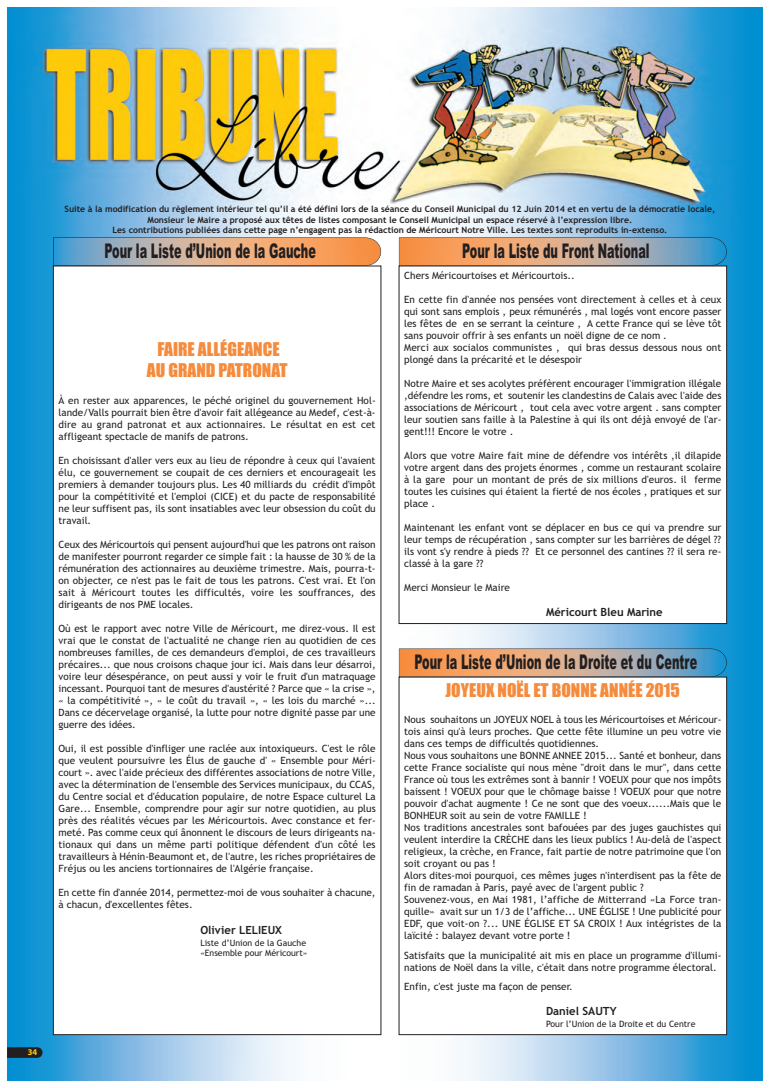
<style>
.page{position:relative;width:780px;height:1088px;background:#fff}
.page>*{position:absolute;margin:0;border:0;box-sizing:border-box;transform-origin:0 0}
.t1{font:900 20.25px "Arial";color:#231f20;scale:.56 1}
.t2{font:17.5px/21px "Impact";color:#f58b3c;text-align:center}
.t3{font:700 11.25px "Trebuchet MS";color:#231f20}
.t4{font:10px/12px "Trebuchet MS";color:#231f20;text-align:justify}
.t5{font:700 8.75px/10.5px "Trebuchet MS";color:#231f20;text-align:center}
.t6{font:8.75px/10.5px "Trebuchet MS";color:#231f20}
.t7{font:8.75px "Myriad Headline";color:#feca0a}
</style>
<div class="page">
<img style="left:7px;top:7px;width:755px;height:1074px">
<svg style="left:7px;top:1047px;width:36px;height:11px"></svg>
<div style="left:53px;top:266px;width:328px;height:768px;background:#fff"></div>
<div style="left:399px;top:266px;width:327px;height:357px;background:#fff"></div>
<svg style="left:711px;top:237px;width:15px;height:29px"></svg>
<div style="left:399px;top:677px;width:327px;height:357px;background:#fff"></div>
<svg style="left:711px;top:648px;width:15px;height:29px"></svg>
<svg style="left:365px;top:237px;width:16px;height:29px"></svg>
<p class="t7" style="left:28px;top:1049px;width:11px">34</p>
<p class="t5" style="left:65px;top:204px;width:652px">Suite à la modification du règlement intérieur tel qu’il a été défini lors de la séance du Conseil Municipal du 12 Juin 2014 et en vertu de la démocratie locale,<br>Monsieur le Maire a proposé aux têtes de listes composant le Conseil Municipal un espace réservé à l’expression libre.<br>Les contributions publiées dans cette page n’engagent pas la rédaction de Méricourt Notre Ville. Les textes sont reproduits in-extenso.</p>
<p class="t1" style="left:104px;top:239px;width:379px">Pour la Liste d’Union de la Gauche</p>
<p class="t2" style="left:147px;top:340px;width:142px">FAIRE ALLÉGEANCE<br>AU GRAND PATRONAT</p>
<p class="t4" style="left:59px;top:394px;width:318px">À en rester aux apparences, le péché originel du gouvernement Hol&shy;lande/Valls pourrait bien être d'avoir fait allégeance au Medef, c'est-à&shy;dire au grand patronat et aux actionnaires. Le résultat en est cet affligeant spectacle de manifs de patrons.</p>
<p class="t4" style="left:59px;top:454px;width:319px">En choisissant d'aller vers eux au lieu de répondre à ceux qui l'avaient élu, ce gouvernement se coupait de ces derniers et encourageait les premiers à demander toujours plus. Les 40 milliards du crédit d'impôt pour la compétitivité et l'emploi (CICE) et du pacte de responsabilité ne leur suffisent pas, ils sont insatiables avec leur obsession du coût du travail.</p>
<p class="t4" style="left:59px;top:538px;width:319px">Ceux des Méricourtois qui pensent aujourd'hui que les patrons ont raison de manifester pourront regarder ce simple fait : la hausse de 30 % de la rémunération des actionnaires au deuxième trimestre. Mais, pourra-t&shy;on objecter, ce n'est pas le fait de tous les patrons. C'est vrai. Et l'on sait à Méricourt toutes les difficultés, voire les souffrances, des dirigeants de nos PME locales.</p>
<p class="t4" style="left:59px;top:622px;width:319px">Où est le rapport avec notre Ville de Méricourt, me direz-vous. Il est vrai que le constat de l'actualité ne change rien au quotidien de ces nombreuses familles, de ces demandeurs d'emploi, de ces travailleurs précaires... que nous croisons chaque jour ici. Mais dans leur désarroi, voire leur désespérance, on peut aussi y voir le fruit d'un matraquage incessant. Pourquoi tant de mesures d'austérité ? Parce que « la crise », « la compétitivité », « le coût du travail », « les lois du marché »...<br>Dans ce décervelage organisé, la lutte pour notre dignité passe par une guerre des idées.</p>
<p class="t4" style="left:59px;top:742px;width:319px">Oui, il est possible d'infliger une raclée aux intoxiqueurs. C'est le rôle que veulent poursuivre les Élus de gauche d' « Ensemble pour Méri&shy;court ». avec l'aide précieux des différentes associations de notre Ville, avec la détermination de l'ensemble des Services municipaux, du CCAS, du Centre social et d'éducation populaire, de notre Espace culturel La Gare... Ensemble, comprendre pour agir sur notre quotidien, au plus près des réalités vécues par les Méricourtois. Avec constance et fer&shy;meté. Pas comme ceux qui ânonnent le discours de leurs dirigeants na&shy;tionaux qui dans un même parti politique défendent d'un côté les travailleurs à Hénin-Beaumont et, de l'autre, les riches propriétaires de Fréjus ou les anciens tortionnaires de l'Algérie française.</p>
<p class="t4" style="left:59px;top:886px;width:318px">En cette fin d'année 2014, permettez-moi de vous souhaiter à chacune, à chacun, d'excellentes fêtes.</p>
<p class="t3" style="left:200px;top:924px;width:83px">Olivier LELIEUX</p>
<p class="t6" style="left:200px;top:938px;width:109px">Liste d’Union de la Gauche «Ensemble pour Méricourt»</p>
<p class="t1" style="left:462px;top:239px;width:336px">Pour la Liste du Front National</p>
<p class="t4" style="left:404px;top:269px;width:172px">Chers Méricourtoises et Méricourtois..</p>
<p class="t4" style="left:404px;top:293px;width:319px;text-align:left">En cette fin d'année nos pensées vont directement à celles et à ceux qui sont sans emplois , peux rémunérés , mal logés vont encore passer les fêtes de en se serrant la ceinture , A cette France qui se lève tôt sans pouvoir offrir à ses enfants un noël digne de ce nom .<br>Merci aux socialos communistes , qui bras dessus dessous nous ont plongé dans la précarité et le désespoir</p>
<p class="t4" style="left:404px;top:377px;width:318px">Notre Maire et ses acolytes préfèrent encourager l'immigration illégale ,défendre les roms, et soutenir les clandestins de Calais avec l'aide des associations de Méricourt , tout cela avec votre argent . sans compter leur soutien sans faille à la Palestine à qui ils ont déjà envoyé de l'ar&shy;gent!!! Encore le votre .</p>
<p class="t4" style="left:404px;top:449px;width:318px">Alors que votre Maire fait mine de défendre vos intérêts ,il dilapide votre argent dans des projets énormes , comme un restaurant scolaire à la gare pour un montant de prés de six millions d'euros. il ferme toutes les cuisines qui étaient la fierté de nos écoles , pratiques et sur place .</p>
<p class="t4" style="left:404px;top:521px;width:319px">Maintenant les enfant vont se déplacer en bus ce qui va prendre sur leur temps de récupération , sans compter sur les barrières de dégel ?? ils vont s'y rendre à pieds ?? Et ce personnel des cantines ?? il sera re&shy;classé à la gare ??</p>
<p class="t4" style="left:404px;top:581px;width:107px">Merci Monsieur le Maire</p>
<p class="t3" style="left:546px;top:605px;width:118px">Méricourt Bleu Marine</p>
<p class="t1" style="left:414px;top:650px;width:506px">Pour la Liste d’Union de la Droite et du Centre</p>
<p class="t2" style="left:445px;top:680px;width:236px">JOYEUX NOËL ET BONNE ANNÉE 2015</p>
<p class="t4" style="left:404px;top:714px;width:319px;text-align:left">Nous souhaitons un JOYEUX NOEL à tous les Méricourtoises et Méricour&shy;tois ainsi qu'à leurs proches. Que cette fête illumine un peu votre vie dans ces temps de difficultés quotidiennes.<br>Nous vous souhaitons une BONNE ANNEE 2015... Santé et bonheur, dans cette France socialiste qui nous mène "droit dans le mur", dans cette France où tous les extrêmes sont à bannir ! VOEUX pour que nos impôts baissent ! VOEUX pour que le chômage baisse ! VOEUX pour que notre pouvoir d'achat augmente ! Ce ne sont que des voeux......Mais que le BONHEUR soit au sein de votre FAMILLE !<br>Nos traditions ancestrales sont bafouées par des juges gauchistes qui veulent interdire la CRÈCHE dans les lieux publics ! Au-delà de l'aspect religieux, la crèche, en France, fait partie de notre patrimoine que l'on soit croyant ou pas !<br>Alors dites-moi pourquoi, ces mêmes juges n'interdisent pas la fête de fin de ramadan à Paris, payé avec de l'argent public ?<br>Souvenez-vous, en Mai 1981, l’affiche de Mitterrand «La Force tran&shy;quille» avait sur un 1/3 de l’affiche... UNE ÉGLISE ! Une publicité pour EDF, que voit-on ?... UNE ÉGLISE ET SA CROIX ! Aux intégristes de la laïcité : balayez devant votre porte !</p>
<p class="t4" style="left:404px;top:949px;width:318px">Satisfaits que la municipalité ait mis en place un programme d'illumi&shy;nations de Noël dans la ville, c'était dans notre programme électoral.</p>
<p class="t4" style="left:404px;top:981px;width:170px">Enfin, c'est juste ma façon de penser.</p>
<p class="t3" style="left:546px;top:1005px;width:72px">Daniel SAUTY</p>
<p class="t6" style="left:546px;top:1019px;width:151px">Pour l’Union de la Droite et du Centre</p>
</div>
